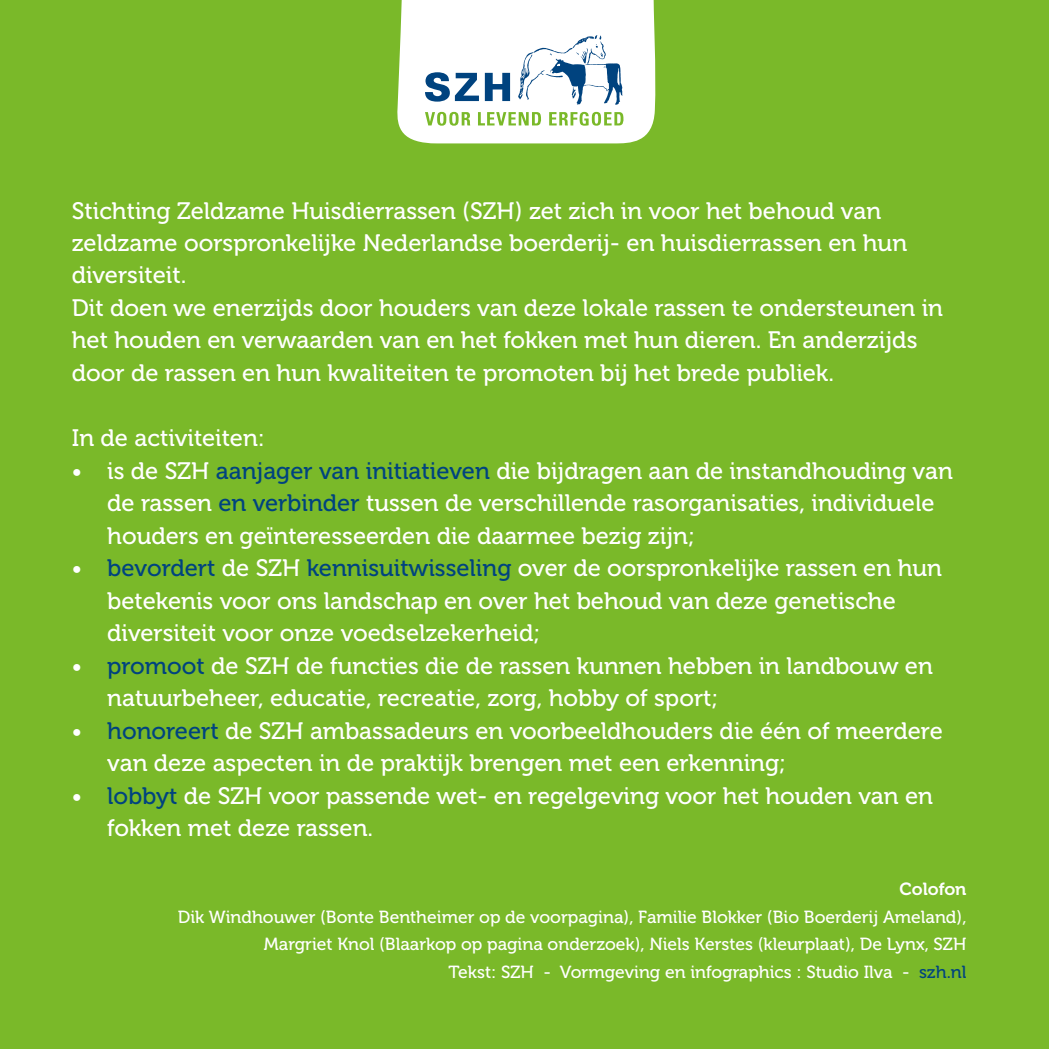
<style>
.page{position:relative;width:1049px;height:1049px;background:#7ab929}
.page>*{position:absolute;margin:0;border:0;box-sizing:border-box;transform-origin:0 0}
.t1{font:23.75px/32.5px "Museo 500";color:#fff}
.t2{font:17.5px/27.5px "Museo 500";color:#fff;text-align:right}
.t3{font:17.5px "Museo 700";color:#fff}
.s1{font-size:22.5px}
.s2{color:#00437f}
</style>
<div class="page">
<svg style="left:397px;top:0;width:259px;height:143px;background:#e4ece9"></svg>
<p class="t1" style="left:72px;top:194px;width:873px">Stichting Zeldzame Huisdierrassen (SZH) zet zich in voor het behoud van zeldzame oorspronkelijke Nederlandse boerderij- en huisdierrassen en hun diversiteit.<br>Dit doen we enerzijds door houders van deze lokale rassen te ondersteunen in het houden en verwaarden van en het fokken met hun dieren. En anderzijds door de rassen en hun kwaliteiten te promoten bij het brede publiek.</p>
<p class="t1" style="left:72px;top:422px;width:195px">In de activiteiten:</p>
<p class="t1" style="left:107px;top:454px;width:847px;text-indent:-35px"><span class="s1">•</span> is de SZH <span class="s2">aanjager van initiatieven</span> die bijdragen aan de instandhouding van de rassen <span class="s2">en verbinder</span> tussen de verschillende rasorganisaties, individuele houders en geïnteresseerden die daarmee bezig zijn;</p>
<p class="t1" style="left:107px;top:552px;width:836px;text-indent:-35px"><span class="s1">•</span> <span class="s2">bevordert</span> de SZH <span class="s2">kennisuitwisseling</span> over de oorspronkelijke rassen en hun betekenis voor ons landschap en over het behoud van deze genetische diversiteit voor onze voedselzekerheid;</p>
<p class="t1" style="left:107px;top:649px;width:827px;text-indent:-35px"><span class="s1">•</span> <span class="s2">promoot</span> de SZH de functies die de rassen kunnen hebben in landbouw en natuurbeheer, educatie, recreatie, zorg, hobby of sport;</p>
<p class="t1" style="left:107px;top:714px;width:837px;text-indent:-35px"><span class="s1">•</span> <span class="s2">honoreert</span> de SZH ambassadeurs en voorbeeldhouders die één of meerdere van deze aspecten in de praktijk brengen met een erkenning;</p>
<p class="t1" style="left:107px;top:779px;width:827px;text-indent:-35px"><span class="s1">•</span> <span class="s2">lobbyt</span> de SZH voor passende wet- en regelgeving voor het houden van en fokken met deze rassen.</p>
<p class="t3" style="left:899px;top:879px;width:68px">Colofon</p>
<p class="t2" style="left:178px;top:903px;width:790px">Dik Windhouwer (Bonte Bentheimer op de voorpagina), Familie Blokker (Bio Boerderij Ameland),<br>Margriet Knol (Blaarkop op pagina onderzoek), Niels Kerstes (kleurplaat), De Lynx, SZH<br>Tekst: SZH - Vormgeving en infographics : Studio Ilva - <span class="s2">szh.nl</span></p>
</div>
